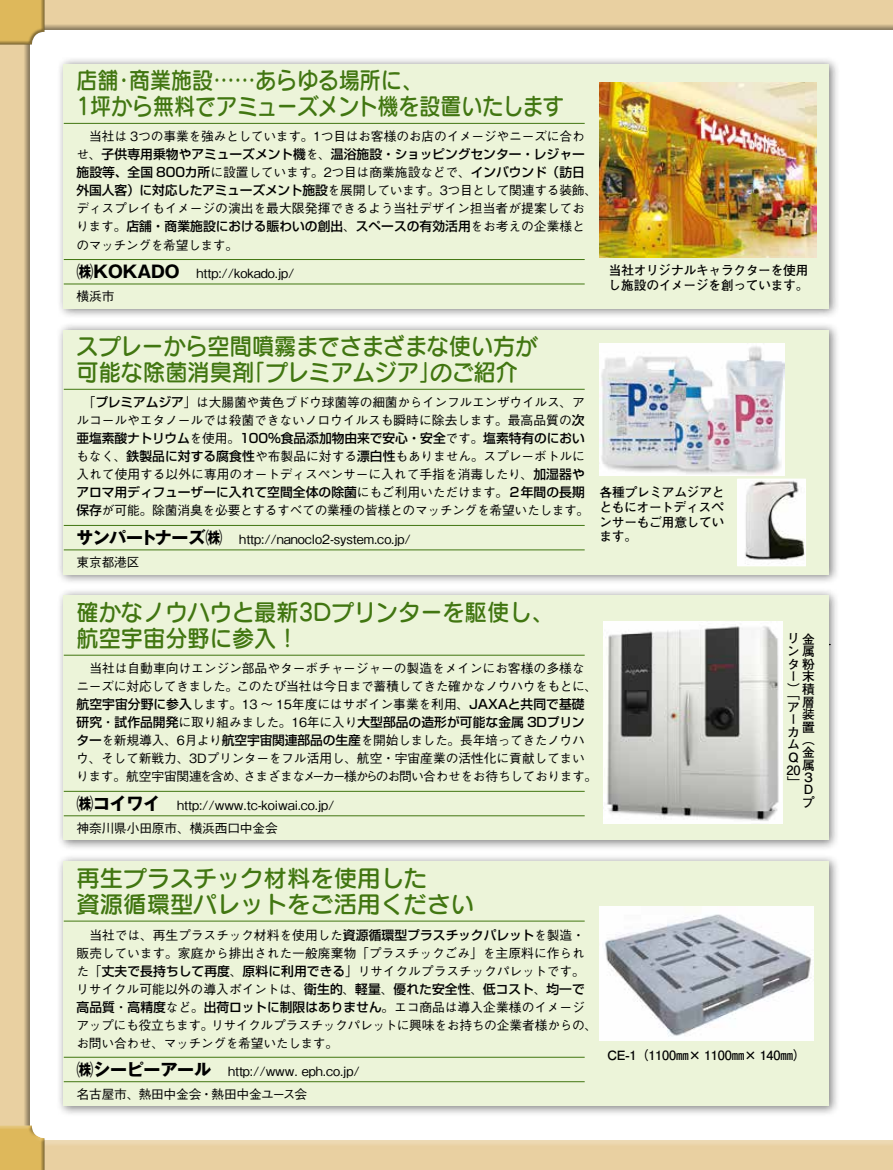
<style>
.page{position:relative;width:893px;height:1170px;background:#fff}
.page>*{position:absolute;margin:0;border:0;box-sizing:border-box;transform-origin:0 0}
.t1{font:23.4px/25.5px "Seurat Pro DB";color:#417611;scale:.95 1}
.t2{font:23.4px/25.5px "Seurat Pro DB";color:#417611;scale:.9 1}
.t3{font:23.4px/25.5px "Seurat Pro DB";color:#417611}
.t4{font:700 16.95px "Gothic MB101 Pro";letter-spacing:-.01em;color:#000}
.t5{font:700 16.95px "Gothic MB101 Pro";letter-spacing:-.03em;color:#000}
.t6{font:500 12.75px/18.1px "Gothic BBB Pro";letter-spacing:-.015em;color:#000}
.t7{font:500 12.75px "Shin Go Pro";color:#000}
.t8{font:700 12.75px/14.9px "Futo Go B101 Pro";letter-spacing:-.025em;color:#000}
.t9{font:500 12.75px "Gothic BBB Pro";letter-spacing:-.04em;color:#000}
.s1{font-family:"Gothic BBB Pro"}
.s2{font-family:"Shin Go Pro"}
</style>
<div class="page">
<div style="left:0;top:0;width:32px;height:1169px;background:#000;opacity:.4"></div>
<div style="left:0;top:0;width:893px;height:31px;background:#000;opacity:.4"></div>
<div style="left:0;top:1139px;width:893px;height:30px;background:#000;opacity:.4"></div>
<div style="left:56px;top:853px;width:784px;height:263px;background:#000;opacity:.5"></div>
<div style="left:64px;top:861px;width:765px;height:245px;background:#ecf4d9"></div>
<div style="left:56px;top:588px;width:784px;height:262px;background:#000;opacity:.5"></div>
<div style="left:64px;top:595px;width:765px;height:245px;background:#ecf4d9"></div>
<hr style="left:64px;top:655px;width:521px;height:1px;background:#417611">
<hr style="left:64px;top:791px;width:521px;height:1px;background:#417611">
<hr style="left:64px;top:815px;width:521px;height:1px;background:#417611">
<hr style="left:64px;top:920px;width:521px;height:1px;background:#417611">
<hr style="left:64px;top:1056px;width:521px;height:1px;background:#417611">
<hr style="left:64px;top:1081px;width:521px;height:1px;background:#417611">
<div style="left:56px;top:322px;width:784px;height:263px;background:#000;opacity:.5"></div>
<div style="left:64px;top:330px;width:765px;height:244px;background:#ecf4d9"></div>
<hr style="left:64px;top:389px;width:521px;height:1px;background:#417611">
<hr style="left:64px;top:525px;width:521px;height:1px;background:#417611">
<hr style="left:64px;top:549px;width:521px;height:1px;background:#417611">
<div style="left:56px;top:56px;width:784px;height:263px;background:#000;opacity:.5"></div>
<div style="left:64px;top:64px;width:765px;height:244px;background:#ecf4d9"></div>
<hr style="left:64px;top:123px;width:521px;height:1px;background:#417611">
<hr style="left:64px;top:259px;width:521px;height:1px;background:#417611">
<hr style="left:64px;top:284px;width:521px;height:1px;background:#417611">
<div style="left:0;top:1122px;width:45px;height:47px;background:#000;opacity:.4"></div>
<div style="left:0;top:0;width:45px;height:45px;background:#000;opacity:.4"></div>
<img style="left:600px;top:906px;width:214px;height:134px">
<img style="left:600px;top:82px;width:216px;height:175px">
<img style="left:600px;top:343px;width:184px;height:132px">
<img style="left:739px;top:480px;width:65px;height:84px">
<div style="left:737px;top:478px;width:69px;height:88px;border:1px solid #fff"></div>
<img style="left:604px;top:621px;width:179px;height:202px">
<h1 class="t2" style="left:77px;top:67px;width:386px">店舗商業施設……あらゆる場所に、</h1>
<h1 class="t2" style="left:77px;top:67px;width:543px;text-indent:37px">・<br>1坪から無料でアミューズメント機を設置いたします</h1>
<p class="t6" style="left:77px;top:125px;width:510px">　当社は 3つの事業を強みとしています。1つ目はお客様のお店のイメージやニーズに合わ</p>
<p class="t7" style="left:76px;top:144px;width:510px"><span class="s1">せ、</span>子供専用乗物やアミューズメント機<span class="s1">を、</span>温浴施設・ショッピングセンター・レジャー</p>
<p class="t6" style="left:76px;top:162px;width:522px"><span class="s2">施設等、全国 800カ所</span>に設置しています。2つ目は商業施設などで、<span class="s2">インバウンド（訪日外国人客）に対応したアミューズメント施設</span>を展開しています。3つ目として関連する装飾、ディスプレイもイメージの演出を最大限発揮できるよう当社デザイン担当者が提案してお</p>
<p class="t7" style="left:76px;top:216px;width:510px"><span class="s1">ります。</span>店舗・商業施設における賑わいの創出<span class="s1">、</span>スペースの有効活用<span class="s1">をお考えの企業様と</span></p>
<p class="t6" style="left:76px;top:234px;width:163px">のマッチングを希望します。</p>
<p class="t6" style="left:196px;top:263px;width:100px">http://kokado j p. /</p>
<h2 class="t4" style="left:76px;top:258px;width:105px">㈱KOKADO</h2>
<p class="t6" style="left:77px;top:286px;width:40px">横浜市</p>
<p class="t8" style="left:609px;top:261px;width:202px">当社オリジナルキャラクターを使用し施設のイメージを創っています。</p>
<h1 class="t1" style="left:430px;top:333px;width:115px;text-indent:-354px">スプレーから空間噴霧までさまざまな使い方がのご紹介</h1>
<h1 class="t1" style="left:77px;top:358px;width:189px">可能な除菌消臭剤</h1>
<p class="t6" style="left:76px;top:391px;width:510px">　「<span class="s2">プレミアムジア</span>」は大腸菌や黄色ブドウ球菌等の細菌からインフルエンザウイルス、アルコールやエタノールでは殺菌できないノロウイルスも瞬時に除去します。最高品質の<span class="s2">次</span></p>
<p class="t7" style="left:76px;top:427px;width:510px">亜塩素酸ナトリウム<span class="s1">を使用。</span>100％食品添加物由来で安心・安全<span class="s1">です。</span>塩素特有のにおい</p>
<p class="t6" style="left:76px;top:445px;width:510px">もなく、<span class="s2">鉄製品に対する腐食性</span>や布製品に対する<span class="s2">漂白性</span>もありません。スプレーボトルに入れて使用する以外に専用のオートディスペンサーに入れて手指を消毒したり、<span class="s2">加湿器や</span></p>
<p class="t7" style="left:76px;top:482px;width:510px">アロマ用ディフューザーに入れて空間全体の除菌<span class="s1">にもご利用いただけます。</span>２年間の長期</p>
<p class="t6" style="left:77px;top:500px;width:514px"><span class="s2">保存</span>が可能。除菌消臭を必要とするすべての業種の皆様とのマッチングを希望いたします。</p>
<p class="t6" style="left:239px;top:528px;width:173px">http://nanoclo2-system.co j p. /</p>
<h1 class="t1" style="left:243px;top:358px;width:210px">「プレミアムジア」</h1>
<h2 class="t5" style="left:76px;top:523px;width:164px">サンパートナーズ㈱　</h2>
<p class="t6" style="left:76px;top:551px;width:65px">東京都港区</p>
<p class="t8" style="left:599px;top:483px;width:127px;text-align:justify">各種プレミアムジアとともにオートディスペンサーもご用意しています。</p>
<h1 class="t1" style="left:77px;top:598px;width:504px">確かなノウハウと最新3Dプリンターを駆使し、航空宇宙分野に参入!</h1>
<p class="t6" style="left:236px;top:657px;width:362px;text-indent:-160px">　当社は自動車向けエンジン部品やターボチャージャーの製造をメインにお客様の多様なこのたび当社は今日まで蓄積してきた確かなノウハウをもとに、</p>
<p class="t6" style="left:76px;top:675px;width:510px">ニーズに対応してきました。<br><span class="s2">航空宇宙分野に参入</span>します。13 〜 15年度にはサポイン事業を利用、<span class="s2">JAXAと共同で基礎</span></p>
<p class="t7" style="left:77px;top:711px;width:510px">研究<span class="s1">・</span>試作品開発<span class="s1">に取り組みました。16年に入り</span>大型部品の造形が可能な金属 3Dプリン</p>
<p class="t6" style="left:76px;top:729px;width:510px"><span class="s2">ター</span>を新規導入、6月より<span class="s2">航空宇宙関連部品の生産</span>を開始しました。長年培ってきたノウハ</p>
<p class="t6" style="left:76px;top:747px;width:510px">ウ、そして新戦力、3Dプリンターをフル活用し、航空・宇宙産業の活性化に貢献してまい</p>
<p class="t9" style="left:243px;top:766px;width:356px">さまざまなメーカー様からのお問い合わせをお待ちしております。</p>
<p class="t6" style="left:76px;top:765px;width:172px">ります。航空宇宙関連を含め、</p>
<p class="t6" style="left:177px;top:794px;width:159px">http://www t c. -koiwai.co j p. /</p>
<h2 class="t4" style="left:76px;top:789px;width:102px">㈱コイワイ　</h2>
<p class="t6" style="left:76px;top:817px;width:203px">神奈川県小田原市、横浜西口中金会</p>
<h1 class="t3" style="left:77px;top:864px;width:399px">再生プラスチック材料を使用した<br>資源循環型パレットをご活用ください</h1>
<p class="t6" style="left:76px;top:924px;width:510px;text-align:justify">　当社では、再生プラスチック材料を使用した<span class="s2">資源循環型プラスチックパレット</span>を製造・販売しています。家庭から排出された一般廃棄物「プラスチックごみ」を主原料に作られた「<span class="s2">丈夫で長持ちして再度</span>、<span class="s2">原料に利用できる</span>」リサイクルプラスチックパレットです。リサイクル可能以外の導入ポイントは、<span class="s2">衛生的</span>、<span class="s2">軽量</span>、<span class="s2">優れた安全性</span>、<span class="s2">低コスト</span>、<span class="s2">均一で</span></p>
<p class="t7" style="left:77px;top:996px;width:510px">高品質<span class="s1">・</span>高精度<span class="s1">など。</span>出荷ロットに制限はありません<span class="s1">。エコ商品は導入企業様のイメージ</span></p>
<p class="t6" style="left:211px;top:1014px;width:388px">リサイクルプラスチックパレットに興味をお持ちの企業者様からの、</p>
<p class="t6" style="left:76px;top:1014px;width:263px">アップにも役立ちます。<br>お問い合わせ、マッチングを希望いたします。</p>
<p class="t6" style="left:228px;top:1060px;width:133px">http://www. eph.co j p. /</p>
<h2 class="t4" style="left:76px;top:1055px;width:153px">㈱シーピーアール　</h2>
<p class="t6" style="left:76px;top:1083px;width:232px">名古屋市、熱田中金会・熱田中金ユース会</p>
<p class="t8" style="left:787px;top:630px;width:29px;line-height:12.5px;text-align:justify">リ金ン属タ粉ー</p>
<p class="t8" style="left:802px;top:662px;width:14px;line-height:25.2px">末層</p>
<p class="t8" style="left:802px;top:706px;width:14px;line-height:12.6px">装置</p>
<p class="t8" style="left:787px;top:680px;width:29px">）積</p>
<p class="t8" style="left:787px;top:685px;width:14px">「</p>
<p class="t8" style="left:787px;top:699px;width:13px;line-height:12.3px">アーカム<br>Ｑ</p>
<p class="t8" style="left:802px;top:730px;width:14px">（</p>
<p class="t8" style="left:802px;top:744px;width:14px;line-height:12.6px">金属</p>
<p class="t8" style="left:787px;top:760px;width:16px">20</p>
<p class="t8" style="left:802px;top:768px;width:12px">３</p>
<p class="t8" style="left:787px;top:773px;width:14px">「</p>
<p class="t8" style="left:802px;top:781px;width:14px;line-height:12.8px">Ｄプ</p>
<p class="t8" style="left:607px;top:1045px;width:200px">CE-1（1100㎜× 1100㎜× 140㎜(</p>
</div>
